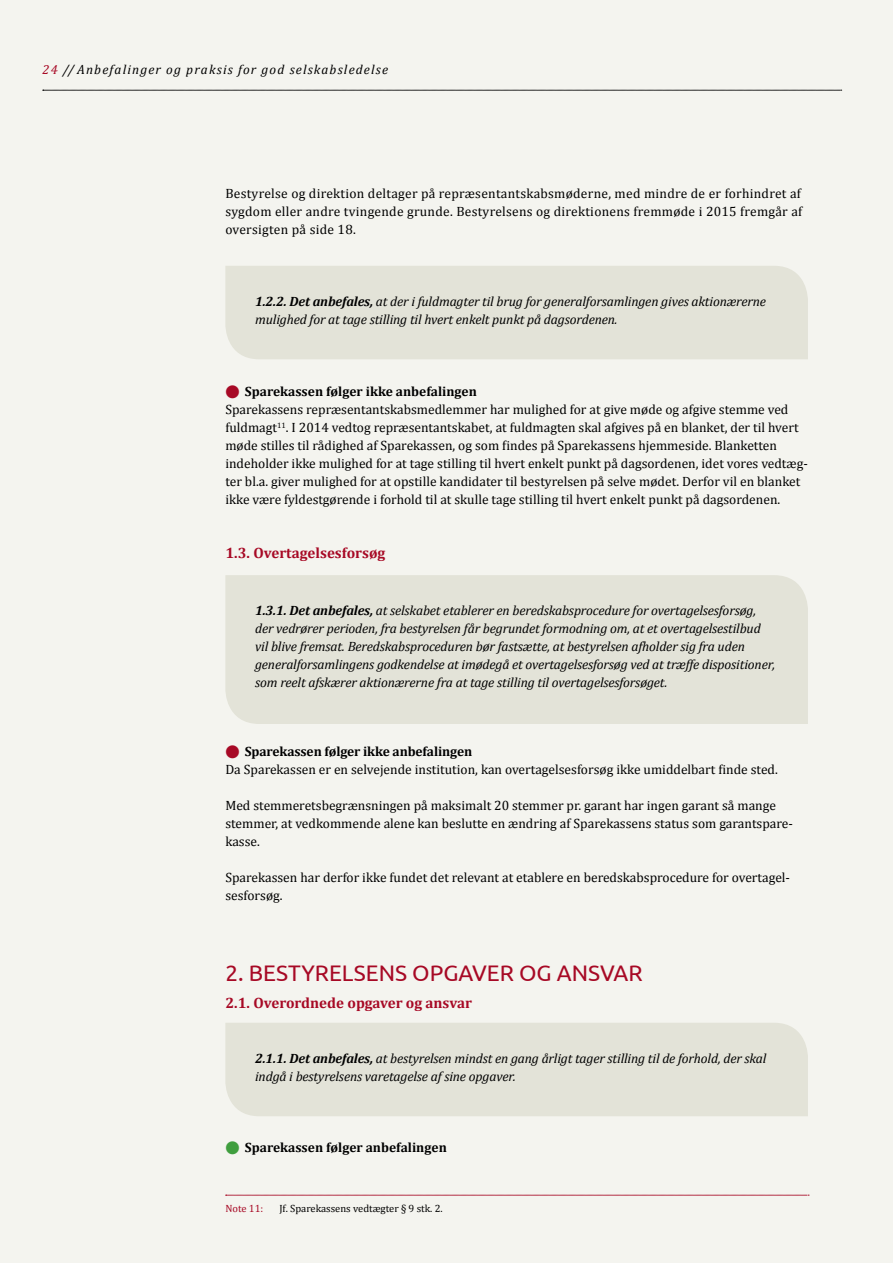
<style>
.page{position:relative;width:893px;height:1263px;background:#f4f4ef}
.page>*{position:absolute;margin:0;border:0;box-sizing:border-box;transform-origin:0 0}
.t1{font:22.5px "Ubuntu";color:#a70925}
.t2{font:700 15px "Cambria";color:#a70925}
.t3{font:13.5px/18px "Cambria";color:#000}
.t4{font:italic 13.5px/18px "Cambria";letter-spacing:-.01em;color:#000}
.t5{font:700 13.5px "Cambria";color:#000}
.t6{font:italic 13.2px "Cambria";letter-spacing:.09em;color:#000}
.t7{font:10.5px "Cambria";color:#000}
.t8{font:10.5px "Cambria";color:#a70925}
.s1{color:#a70925}
.s2{font-weight:700}
.s3{color:#3f9e3e}
</style>
<div class="page">
<div style="left:225px;top:266px;width:583px;height:93px;background:#e3e3d8"></div>
<div style="left:225px;top:575px;width:583px;height:149px;background:#e3e3d8"></div>
<div style="left:225px;top:1023px;width:583px;height:93px;background:#e3e3d8"></div>
<svg style="left:226px;top:1195px;width:583px;height:1px"></svg>
<svg style="left:43px;top:90px;width:799px;height:1px"></svg>
<p class="t6" style="left:43px;top:60px;width:347px"><span class="s1">24</span> // Anbefalinger og praksis for god selskabsledelse</p>
<p class="t3" style="left:225px;top:184px;width:578px;text-align:justify">Bestyrelse og direktion deltager på repræsentantskabsmøderne, med mindre de er forhindret af sygdom eller andre tvingende grunde. Bestyrelsens og direktionens fremmøde i 2015 fremgår af oversigten på side 18.</p>
<p class="t4" style="left:255px;top:292px;width:512px"><span class="s2">1.2.2. Det anbefales,</span> at der i fuldmagter til brug for generalforsamlingen gives aktionærerne mulighed for at tage stilling til hvert enkelt punkt på dagsordenen.</p>
<p class="t3" style="left:225px;top:382px;width:584px"><span class="s1">●</span> <span class="s2">Sparekassen følger ikke anbefalingen<br></span>Sparekassens repræsentantskabsmedlemmer har mulighed for at give møde og afgive stemme ved fuldmagt<sup>11</sup>. I 2014 vedtog repræsentantskabet, at fuldmagten skal afgives på en blanket, der til hvert møde stilles til rådighed af Sparekassen, og som findes på Sparekassens hjemmeside. Blanketten indeholder ikke mulighed for at tage stilling til hvert enkelt punkt på dagsordenen, idet vores vedtæg&shy;ter bl.a. giver mulighed for at opstille kandidater til bestyrelsen på selve mødet. Derfor vil en blanket ikke være fyldestgørende i forhold til at skulle tage stilling til hvert enkelt punkt på dagsordenen.</p>
<p class="t2" style="left:225px;top:542px;width:162px">1.3. Overtagelsesforsøg</p>
<p class="t4" style="left:255px;top:601px;width:521px"><span class="s2">1.3.1. Det anbefales,</span> at selskabet etablerer en beredskabsprocedure for overtagelsesforsøg, der vedrører perioden, fra bestyrelsen får begrundet formodning om, at et overtagelsestilbud vil blive fremsat. Beredskabsproceduren bør fastsætte, at bestyrelsen afholder sig fra uden generalforsamlingens godkendelse at imødegå et overtagelsesforsøg ved at træffe dispositioner, som reelt afskærer aktionærerne fra at tage stilling til overtagelsesforsøget.</p>
<p class="t3" style="left:225px;top:742px;width:554px"><span class="s1">●</span> <span class="s2">Sparekassen følger ikke anbefalingen<br></span>Da Sparekassen er en selvejende institution, kan overtagelsesforsøg ikke umiddelbart finde sted.</p>
<p class="t3" style="left:225px;top:796px;width:569px">Med stemmeretsbegrænsningen på maksimalt 20 stemmer pr. garant har ingen garant så mange stemmer, at vedkommende alene kan beslutte en ændring af Sparekassens status som garantspare&shy;kasse.</p>
<p class="t3" style="left:225px;top:868px;width:566px">Sparekassen har derfor ikke fundet det relevant at etablere en beredskabsprocedure for overtagel&shy;sesforsøg.</p>
<h1 class="t1" style="left:225px;top:959px;width:419px">2. BESTYRELSENS OPGAVER OG ANSVAR</h1>
<p class="t2" style="left:225px;top:992px;width:248px">2.1. Overordnede opgaver og ansvar</p>
<p class="t4" style="left:255px;top:1049px;width:513px"><span class="s2">2.1.1. Det anbefales,</span> at bestyrelsen mindst en gang årligt tager stilling til de forhold, der skal indgå i bestyrelsens varetagelse af sine opgaver.</p>
<p class="t5" style="left:225px;top:1138px;width:223px"><span class="s3">●</span> Sparekassen følger anbefalingen</p>
<p class="t8" style="left:225px;top:1202px;width:40px">Note 11:</p>
<p class="t7" style="left:279px;top:1202px;width:165px">Jf. Sparekassens vedtægter § 9 stk. 2.</p>
</div>
